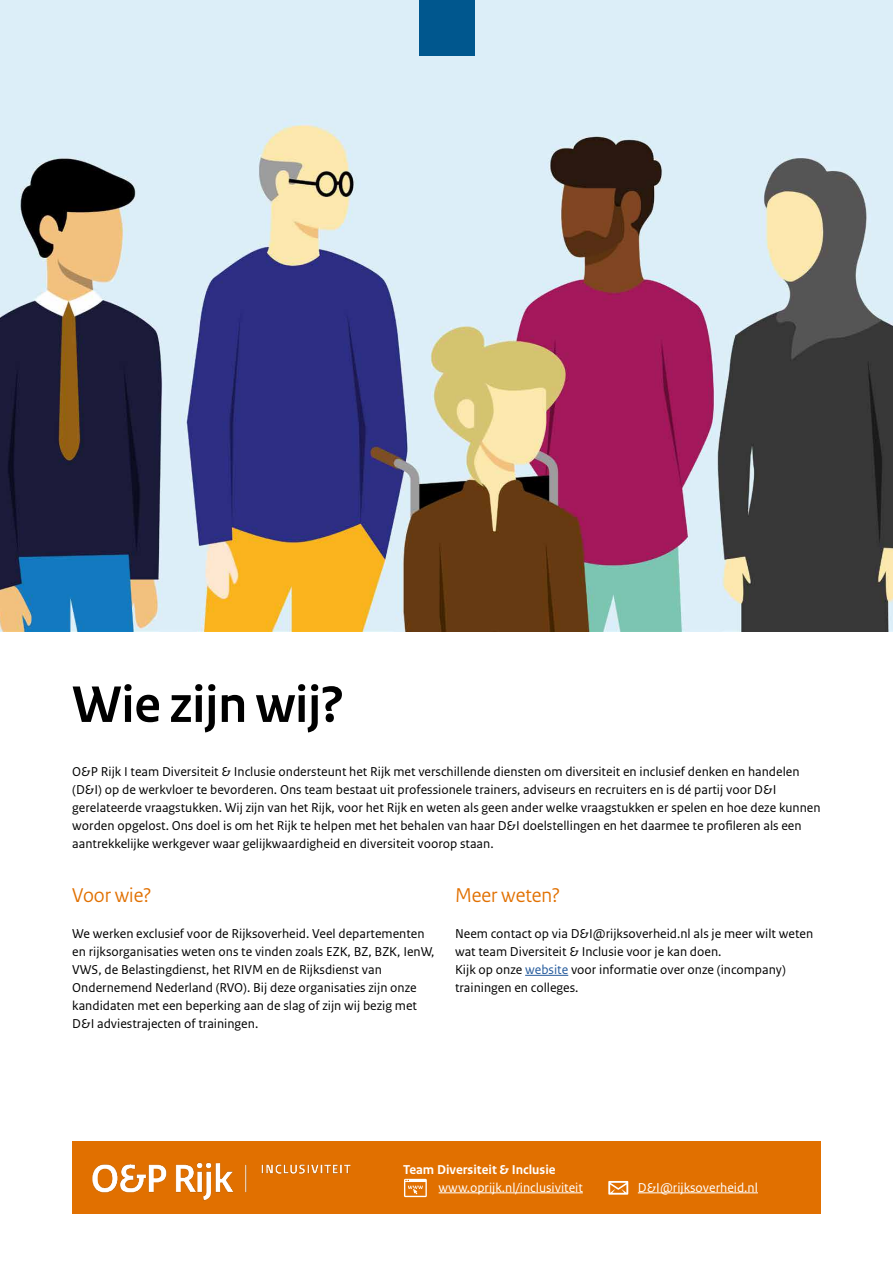
<style>
.page{position:relative;width:893px;height:1263px;background:#fff}
.page>*{position:absolute;margin:0;border:0;box-sizing:border-box;transform-origin:0 0}
._01_RO_Titel{font:700 54px "Rijksoverheid Sans Heading";color:#000}
._04_RO_Paragraafkop{font:21px "Rijksoverheid Sans Heading";color:#e17000}
._10_RO_Broodtekst_Sa{font:13.5px/18px "Rijksoverheid Sans Text";color:#000}
._10_RO_Broodtekst_Sa-2{font:13.5px "Rijksoverheid Sans Text";color:#fff}
._10_RO_Broodtekst_Sa-3{font:700 13.5px "Rijksoverheid Sans Text";color:#fff}
.s1{color:#245a9c}
</style>
<div class="page">
<img style="left:0;top:0;width:893px;height:631px">
<div style="left:419px;top:0;width:55px;height:55px;background:#00578e"></div>
<hr style="left:525px;top:975px;width:43px;height:1px;background:#245a9c">
<div style="left:72px;top:1142px;width:749px;height:72px;background:#e17000"></div>
<hr style="left:439px;top:1192px;width:144px;height:1px;background:#fff">
<hr style="left:638px;top:1192px;width:120px;height:1px;background:#fff">
<svg style="left:608px;top:1181px;width:20px;height:14px"></svg>
<img style="left:92px;top:1162px;width:467px;height:39px">
<p class="_01_RO_Titel" style="left:72px;top:674px;width:273px">Wie zijn wij?</p>
<p class="_10_RO_Broodtekst_Sa" style="left:72px;top:763px;width:750px">O&amp;P Rijk I team Diversiteit &amp; Inclusie ondersteunt het Rijk met verschillende diensten om diversiteit en inclusief denken en handelen (D&amp;I) op de werkvloer te bevorderen. Ons team bestaat uit professionele trainers, adviseurs en recruiters en is dé partij voor D&amp;I gerelateerde vraagstukken. Wij zijn van het Rijk, voor het Rijk en weten als geen ander welke vraagstukken er spelen en hoe deze kunnen worden opgelost. Ons doel is om het Rijk te helpen met het behalen van haar D&amp;I doelstellingen en het daarmee te profileren als een aantrekkelijke werkgever waar gelijkwaardigheid en diversiteit voorop staan.</p>
<p class="_04_RO_Paragraafkop" style="left:72px;top:883px;width:80px">Voor wie?</p>
<p class="_10_RO_Broodtekst_Sa" style="left:72px;top:925px;width:364px">We werken exclusief voor de Rijksoverheid. Veel departementen en rijksorganisaties weten ons te vinden zoals EZK, BZ, BZK, IenW, VWS, de Belastingdienst, het RIVM en de Rijksdienst van Ondernemend Nederland (RVO). Bij deze organisaties zijn onze kandidaten met een beperking aan de slag of zijn wij bezig met D&amp;I adviestrajecten of trainingen.</p>
<p class="_04_RO_Paragraafkop" style="left:455px;top:883px;width:107px">Meer weten?</p>
<p class="_10_RO_Broodtekst_Sa" style="left:455px;top:925px;width:360px">Neem contact op via D&amp;I@rijksoverheid.nl als je meer wilt weten wat team Diversiteit &amp; Inclusie voor je kan doen.</p>
<p class="_10_RO_Broodtekst_Sa" style="left:455px;top:961px;width:332px">Kijk op onze <span class="s1">website</span> voor informatie over onze (incompany) trainingen en colleges.</p>
<p class="_10_RO_Broodtekst_Sa-3" style="left:403px;top:1161px;width:154px">Team Diversiteit &amp; Inclusie</p>
<p class="_10_RO_Broodtekst_Sa-2" style="left:439px;top:1179px;width:146px">www.oprijk.nl/inclusiviteit</p>
<p class="_10_RO_Broodtekst_Sa-2" style="left:638px;top:1179px;width:122px">D&amp;I@rijksoverheid.nl</p>
</div>
